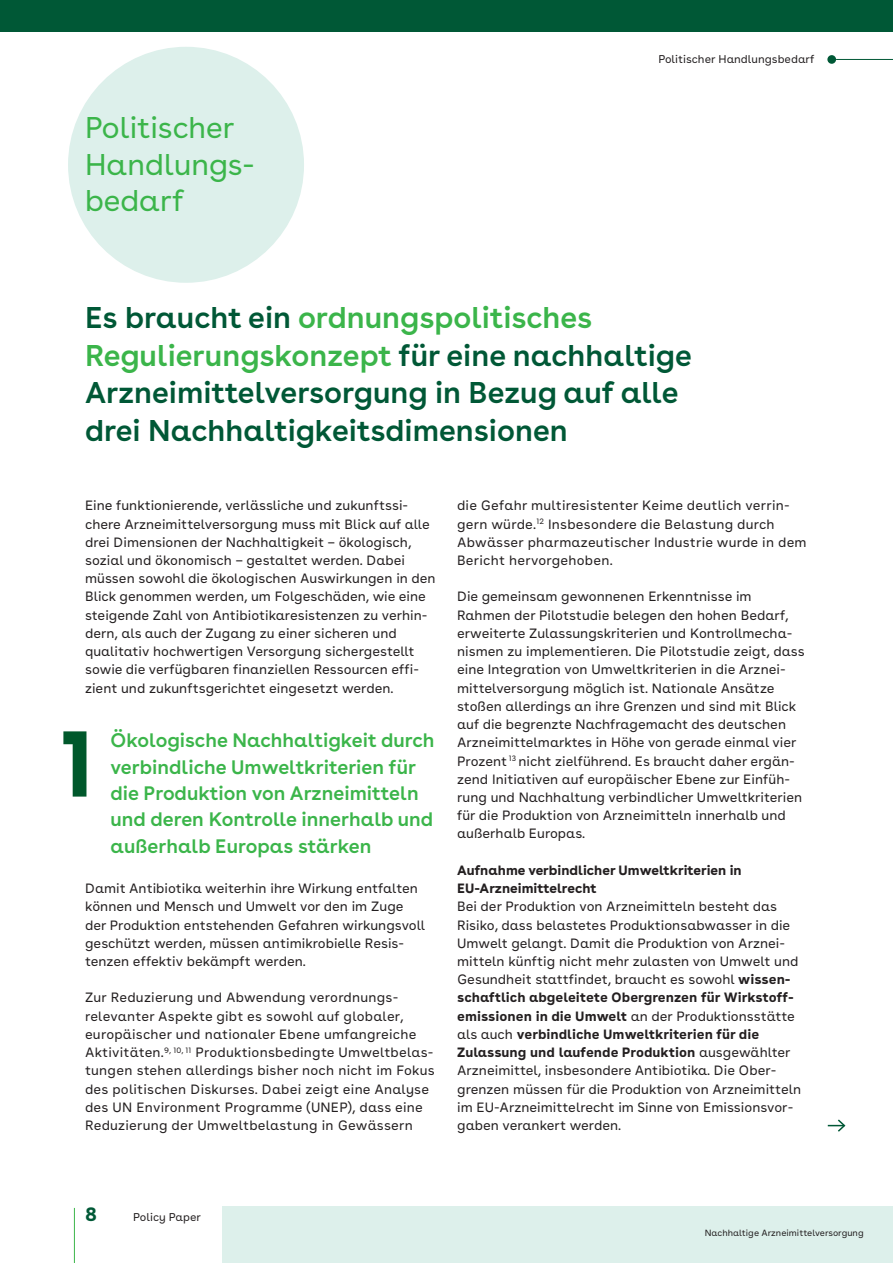
<style>
.page{position:relative;width:893px;height:1263px;background:#fff}
.page>*{position:absolute;margin:0;border:0;box-sizing:border-box;transform-origin:0 0}
.t1{font:700 94.5px "AOK Buenos Aires";color:#00582b}
.t2{font:600 30px/37.5px "AOK Buenos Aires";color:#005836}
.t3{font:30px/36.5px "AOK Buenos Aires";color:#3bb54a}
.t4{font:600 19.5px/26.4px "AOK Buenos Aires";color:#3bb54a}
.t5{font:700 19.5px "AOK Buenos Aires Text";color:#005836}
.t6{font:13.5px/18.3px "AOK Buenos Aires Text";color:#231f20}
.t7{font:700 13.5px/18.3px "AOK Buenos Aires";color:#231f20}
.t8{font:11.25px "AOK Buenos Aires Text";color:#231f20}
.t9{font:9px "AOK Buenos Aires Text";color:#231f20}
.s1{color:#3bb54a}
.s2{font-weight:700}
</style>
<div class="page">
<hr style="left:74px;top:1208px;width:1px;height:55px;background:#3bb54a">
<div style="left:68px;top:47px;width:236px;height:236px;background:#ddf0eb;border-radius:50%"></div>
<hr style="left:836px;top:59px;width:57px;height:1px;background:#005836">
<div style="left:827px;top:55px;width:9px;height:9px;background:#005836;border-radius:50%"></div>
<div style="left:0;top:0;width:893px;height:32px;background:#005836"></div>
<div style="left:222px;top:1206px;width:671px;height:57px;background:#ddf0eb"></div>
<svg style="left:828px;top:1119px;width:18px;height:13px"></svg>
<h2 class="t3" style="left:85px;top:107px;width:171px">Politischer<br>Handlungs&shy;bedarf</h2>
<p class="t8" style="left:658px;top:50px;width:158px">Politischer Handlungsbedarf</p>
<h2 class="t2" style="left:85px;top:296px;width:608px">Es braucht ein <span class="s1">ordnungspolitisches Regulierungskonzept</span> für eine nachhaltige Arzneimittelversorgung in Bezug auf alle drei Nachhaltigkeitsdimensionen</h2>
<p class="t6" style="left:85px;top:495px;width:352px">Eine funktionierende, verlässliche und zukunftssi&shy;chere Arzneimittelversorgung muss mit Blick auf alle drei Dimensionen der Nachhaltigkeit – ökologisch, sozial und ökonomisch – gestaltet werden. Dabei müssen sowohl die ökologischen Auswirkungen in den Blick genommen werden, um Folgeschäden, wie eine steigende Zahl von Antibiotikaresistenzen zu verhin&shy;dern, als auch der Zugang zu einer sicheren und qualitativ hochwertigen Versorgung sichergestellt sowie die verfügbaren finanziellen Ressourcen effi&shy;zient und zukunftsgerichtet eingesetzt werden.</p>
<h3 class="t4" style="left:111px;top:725px;width:325px">Ökologische Nachhaltigkeit durch verbindliche Umweltkriterien für die Produktion von Arzneimitteln und deren Kontrolle innerhalb und außerhalb Europas stärken</h3>
<p class="t6" style="left:85px;top:878px;width:342px">Damit Antibiotika weiterhin ihre Wirkung entfalten können und Mensch und Umwelt vor den im Zuge der Produktion entstehenden Gefahren wirkungsvoll geschützt werden, müssen antimikrobielle Resis&shy;tenzen effektiv bekämpft werden.</p>
<p class="t6" style="left:85px;top:987px;width:351px">Zur Reduzierung und Abwendung verordnungs&shy;relevanter Aspekte gibt es sowohl auf globaler, europäischer und nationaler Ebene umfangreiche Aktivitäten.<sup>9,</sup> <sup>10,</sup> <sup>11</sup> Produktionsbedingte Umweltbelas&shy;tungen stehen allerdings bisher noch nicht im Fokus des politischen Diskurses. Dabei zeigt eine Analyse des UN Environment Programme (UNEP), dass eine Reduzierung der Umweltbelastung in Gewässern</p>
<h1 class="t1" style="left:59px;top:682px;width:38px">1</h1>
<p class="t6" style="left:457px;top:495px;width:351px">die Gefahr multiresistenter Keime deutlich verrin&shy;gern würde.<sup>12</sup> Insbesondere die Belastung durch Abwässer pharmazeutischer Industrie wurde in dem Bericht hervorgehoben.</p>
<p class="t6" style="left:457px;top:586px;width:349px">Die gemeinsam gewonnenen Erkenntnisse im Rahmen der Pilotstudie belegen den hohen Bedarf, erweiterte Zulassungskriterien und Kontrollmecha&shy;nismen zu implementieren. Die Pilotstudie zeigt, dass eine Integration von Umweltkriterien in die Arznei&shy;mittelversorgung möglich ist. Nationale Ansätze stoßen allerdings an ihre Grenzen und sind mit Blick auf die begrenzte Nachfragemacht des deutschen Arzneimittelmarktes in Höhe von gerade einmal vier Prozent <sup>13</sup> nicht zielführend. Es braucht daher ergän&shy;zend Initiativen auf europäischer Ebene zur Einfüh&shy;rung und Nachhaltung verbindlicher Umweltkriterien für die Produktion von Arzneimitteln innerhalb und außerhalb Europas.</p>
<p class="t7" style="left:457px;top:860px;width:286px">Aufnahme verbindlicher Umweltkriterien in<br>EU-Arzneimittelrecht</p>
<p class="t6" style="left:457px;top:896px;width:346px">Bei der Produktion von Arzneimitteln besteht das Risiko, dass belastetes Produktionsabwasser in die Umwelt gelangt. Damit die Produktion von Arznei&shy;mitteln künftig nicht mehr zulasten von Umwelt und Gesundheit stattfindet, braucht es sowohl <span class="s2">wissen&shy;schaftlich abgeleitete Obergrenzen für Wirkstoff&shy;emissionen in die Umwelt</span> an der Produktionsstätte als auch <span class="s2">verbindliche Umweltkriterien für die Zulassung und laufende Produktion</span> ausgewählter Arzneimittel, insbesondere Antibiotika. Die Ober&shy;grenzen müssen für die Produktion von Arzneimitteln im EU-Arzneimittelrecht im Sinne von Emissionsvor&shy;gaben verankert werden.</p>
<h3 class="t5" style="left:85px;top:1197px;width:13px">8</h3>
<p class="t8" style="left:133px;top:1208px;width:69px">Policy Paper</p>
<p class="t9" style="left:705px;top:1225px;width:160px">Nachhaltige Arzneimittelversorgung</p>
</div>
